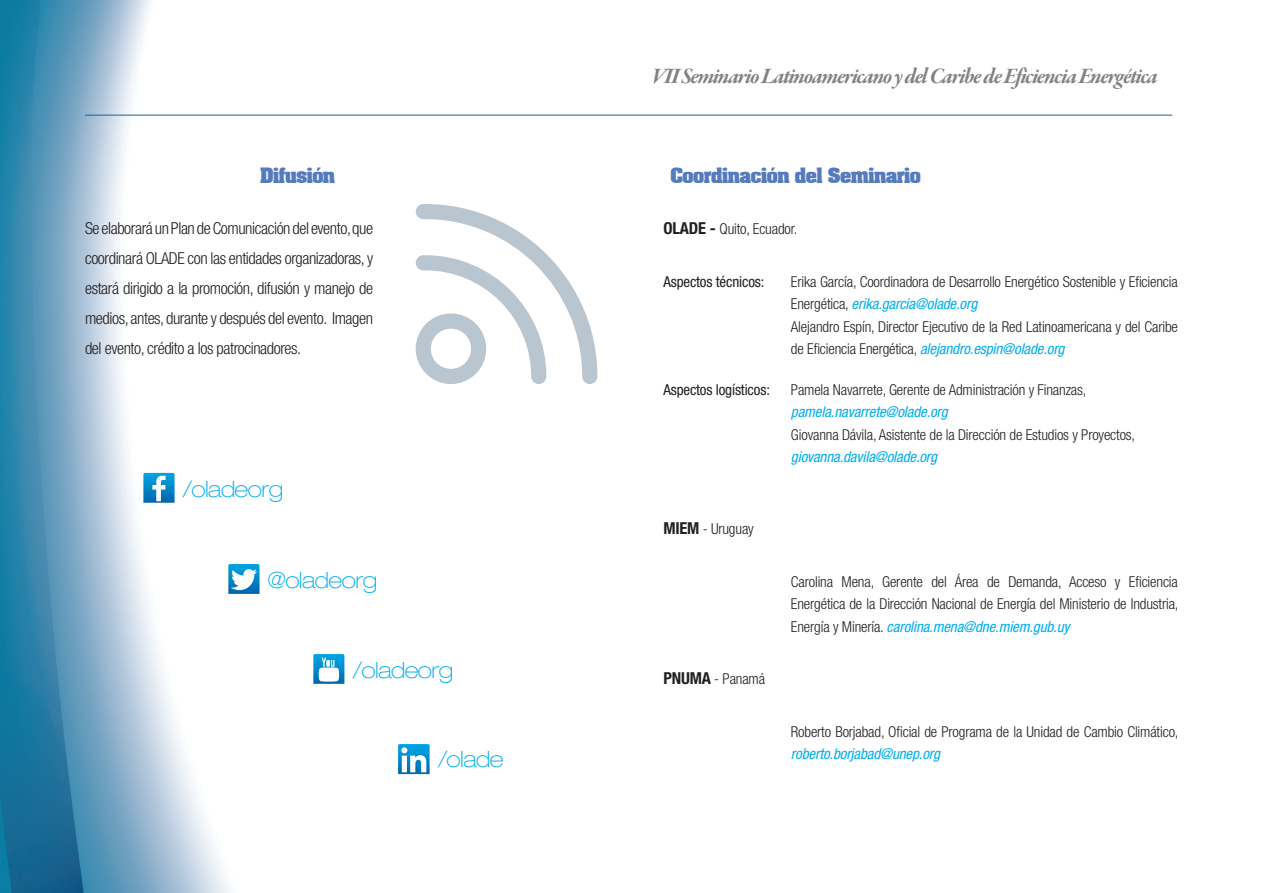
<style>
.page{position:relative;width:1263px;height:893px;background:#fff}
.page>*{position:absolute;margin:0;border:0;box-sizing:border-box;transform-origin:0 0}
.t1{font:22.5px "Garamond Premr Pro Bd It Subh";letter-spacing:-.05em;color:#808285}
.t2{font:100 expanded 22.5px "Helvetica Neue LT Std";letter-spacing:-.025em;color:#00aeef}
.t3{font:700 18px "Aardvark";letter-spacing:-.025em;color:#557bbe}
.t4{font:300 condensed 16.5px/30px "Helvetica Neue LT Std";letter-spacing:-.025em;color:#231f20;text-align:justify}
.t5{font:300 condensed 15px/22.5px "Helvetica Neue LT Std";letter-spacing:-.01em;color:#231f20}
.t6{font:italic condensed 15px "Helvetica Neue LT Std";letter-spacing:-.01em;color:#00aeef}
.t7{font:condensed 15px "Helvetica Neue LT Std";letter-spacing:-.01em;color:#231f20}
.s1{font-weight:700;font-size:16.5px}
.s2{font-weight:400;font-style:italic;color:#00aeef}
</style>
<div class="page">
<img style="left:0;top:0;width:350px;height:893px">
<hr style="left:85px;top:115px;width:1087px;height:1px;background:#156691">
<svg style="left:416px;top:204px;width:181px;height:180px"></svg>
<svg style="left:228px;top:564px;width:31px;height:30px"></svg>
<svg style="left:143px;top:473px;width:32px;height:30px"></svg>
<svg style="left:398px;top:744px;width:32px;height:30px"></svg>
<svg style="left:313px;top:654px;width:31px;height:30px"></svg>
<p class="t3" style="left:260px;top:160px;width:76px">Difusión</p>
<p class="t4" style="left:85px;top:213px;width:290px">Se elaborará un Plan de Comunicación del evento, que coordinará OLADE con las entidades organizadoras, y estará dirigido a la promoción, difusión y manejo de medios, antes, durante y después del evento. Imagen del evento, crédito a los patrocinadores.</p>
<h1 class="t2" style="left:183px;top:476px;width:102px">/oladeorg</h1>
<h1 class="t2" style="left:268px;top:567px;width:111px">@oladeorg</h1>
<h1 class="t2" style="left:353px;top:657px;width:102px">/oladeorg</h1>
<h1 class="t2" style="left:438px;top:746px;width:67px">/olade</h1>
<h1 class="t1" style="left:652px;top:63px;width:507px">VII Seminario Latinoamericano y del Caribe de Eficiencia Energética</h1>
<p class="t3" style="left:671px;top:160px;width:252px">Coordinación del Seminario</p>
<p class="t5" style="left:663px;top:217px;width:135px"><span class="s1">OLADE -</span> Quito, Ecuador.</p>
<p class="t7" style="left:663px;top:273px;width:102px">Aspectos técnicos:</p>
<p class="t5" style="left:791px;top:270px;width:388px">Erika García, Coordinadora de Desarrollo Energético Sostenible y Eficiencia Energética, <span class="s2">erika.garcia@olade.org<br></span>Alejandro Espín, Director Ejecutivo de la Red Latinoamericana y del Caribe de Eficiencia Energética, <span class="s2">alejandro.espin@olade.org</span></p>
<p class="t7" style="left:663px;top:381px;width:108px">Aspectos logísticos:</p>
<p class="t5" style="left:791px;top:378px;width:297px">Pamela Navarrete, Gerente de Administración y Finanzas,</p>
<p class="t6" style="left:791px;top:403px;width:158px">pamela.navarrete@olade.org</p>
<p class="t5" style="left:791px;top:423px;width:346px">Giovanna Dávila, Asistente de la Dirección de Estudios y Proyectos,</p>
<p class="t6" style="left:791px;top:448px;width:148px">giovanna.davila@olade.org</p>
<p class="t5" style="left:663px;top:517px;width:92px"><span class="s1">MIEM</span> - Uruguay</p>
<p class="t5" style="left:663px;top:667px;width:103px"><span class="s1">PNUMA</span> - Panamá</p>
<p class="t5" style="left:791px;top:570px;width:389px;text-align:justify">Carolina Mena, Gerente del Área de Demanda, Acceso y Eficiencia Energética de la Dirección Nacional de Energía del Ministerio de Industria, Energía y Minería. <span class="s2">carolina.mena@dne.miem.gub.uy</span></p>
<p class="t5" style="left:791px;top:720px;width:389px">Roberto Borjabad, Oficial de Programa de la Unidad de Cambio Climático,</p>
<p class="t6" style="left:791px;top:745px;width:151px">roberto.borjabad@unep.org</p>
</div>
